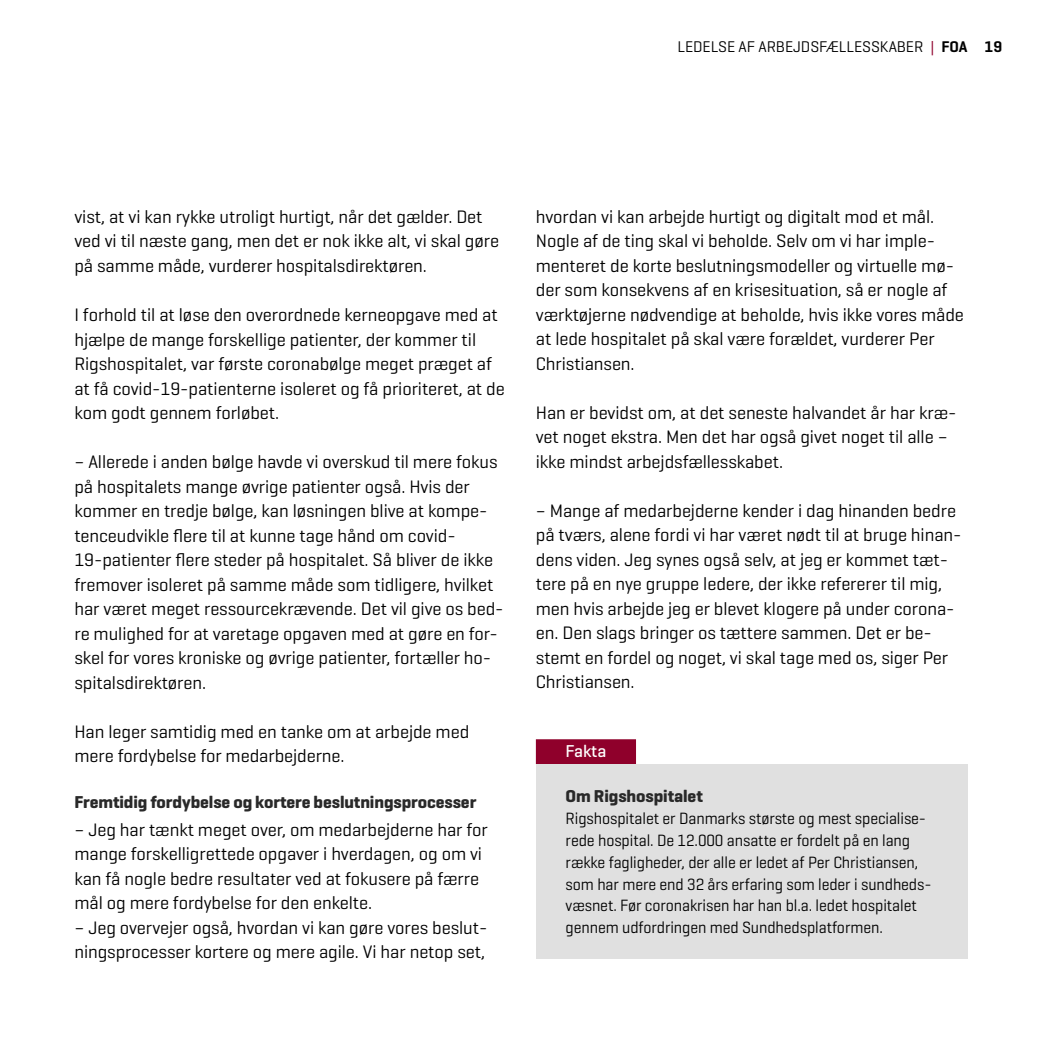
<style>
.page{position:relative;width:1042px;height:1042px;background:#fff}
.page>*{position:absolute;margin:0;border:0;box-sizing:border-box;transform-origin:0 0}
.t1{font:18.38px/24.5px "Geogrotesque";letter-spacing:-.005em;color:#000}
.t2{font:700 17.5px "Geogrotesque";letter-spacing:-.005em;color:#292929}
.t3{font:500 17.5px "Geogrotesque";letter-spacing:-.005em;color:#fff}
.t4{font:16.62px/21.9px "Geogrotesque";letter-spacing:-.005em;color:#000;scale:.95 1}
.t5{font:15.75px "Geogrotesque";letter-spacing:-.005em;color:#000}
.s1{color:#8f002b}
.s2{font-weight:600}
</style>
<div class="page">
<div style="left:536px;top:739px;width:100px;height:25px;background:#8f002b"></div>
<div style="left:536px;top:764px;width:431px;height:194px;background:#e0e0e0"></div>
<p class="t5" style="left:677px;top:36px;width:326px">LEDELSE AF ARBEJDSFÆLLESSKABER <span class="s1">|</span> <span class="s2">FOA 19</span></p>
<p class="t1" style="left:74px;top:204px;width:426px">vist, at vi kan rykke utroligt hurtigt, når det gælder. Det ved vi til næste gang, men det er nok ikke alt, vi skal gøre på samme måde, vurderer hospitalsdirektøren.</p>
<p class="t1" style="left:74px;top:302px;width:432px">I forhold til at løse den overordnede kerneopgave med at hjælpe de mange forskellige patienter, der kommer til Rigshospitalet, var første coronabølge meget præget af at få covid-19-patienterne isoleret og få prioriteret, at de kom godt gennem forløbet.</p>
<p class="t1" style="left:74px;top:449px;width:431px">– Allerede i anden bølge havde vi overskud til mere fokus på hospitalets mange øvrige patienter også. Hvis der kommer en tredje bølge, kan løsningen blive at kompe&shy;tenceudvikle flere til at kunne tage hånd om covid-19-patienter flere steder på hospitalet. Så bliver de ikke fremover isoleret på samme måde som tidligere, hvilket har været meget ressourcekrævende. Det vil give os bed&shy;re mulighed for at varetage opgaven med at gøre en for&shy;skel for vores kroniske og øvrige patienter, fortæller ho&shy;spitalsdirektøren.</p>
<p class="t1" style="left:74px;top:718px;width:396px">Han leger samtidig med en tanke om at arbejde med mere fordybelse for medarbejderne.</p>
<p class="t2" style="left:74px;top:791px;width:403px">Fremtidig fordybelse og kortere beslutningsprocesser</p>
<p class="t1" style="left:74px;top:816px;width:415px">– Jeg har tænkt meget over, om medarbejderne har for mange forskelligrettede opgaver i hverdagen, og om vi kan få nogle bedre resultater ved at fokusere på færre mål og mere fordybelse for den enkelte.</p>
<p class="t1" style="left:74px;top:914px;width:414px">– Jeg overvejer også, hvordan vi kan gøre vores beslut&shy;ningsprocesser kortere og mere agile. Vi har netop set,</p>
<p class="t1" style="left:536px;top:204px;width:430px">hvordan vi kan arbejde hurtigt og digitalt mod et mål.<br>Nogle af de ting skal vi beholde. Selv om vi har imple&shy;menteret de korte beslutningsmodeller og virtuelle mø&shy;der som konsekvens af en krisesituation, så er nogle af værktøjerne nødvendige at beholde, hvis ikke vores måde at lede hospitalet på skal være forældet, vurderer Per Christiansen.</p>
<p class="t1" style="left:536px;top:400px;width:422px">Han er bevidst om, at det seneste halvandet år har kræ&shy;vet noget ekstra. Men det har også givet noget til alle – ikke mindst arbejdsfællesskabet.</p>
<p class="t1" style="left:536px;top:498px;width:427px">– Mange af medarbejderne kender i dag hinanden bedre på tværs, alene fordi vi har været nødt til at bruge hinan&shy;dens viden. Jeg synes også selv, at jeg er kommet tæt&shy;tere på en nye gruppe ledere, der ikke refererer til mig, men hvis arbejde jeg er blevet klogere på under corona&shy;en. Den slags bringer os tættere sammen. Det er be&shy;stemt en fordel og noget, vi skal tage med os, siger Per Christiansen.</p>
<p class="t3" style="left:566px;top:740px;width:42px">Fakta</p>
<p class="t2" style="left:566px;top:784px;width:139px">Om Rigshospitalet</p>
<p class="t4" style="left:566px;top:807px;width:387px">Rigshospitalet er Danmarks største og mest specialise&shy;rede hospital. De 12.000 ansatte er fordelt på en lang række fagligheder, der alle er ledet af Per Christiansen, som har mere end 32 års erfaring som leder i sundheds&shy;væsnet. Før coronakrisen har han bl.a. ledet hospitalet gennem udfordringen med Sundhedsplatformen.</p>
</div>
